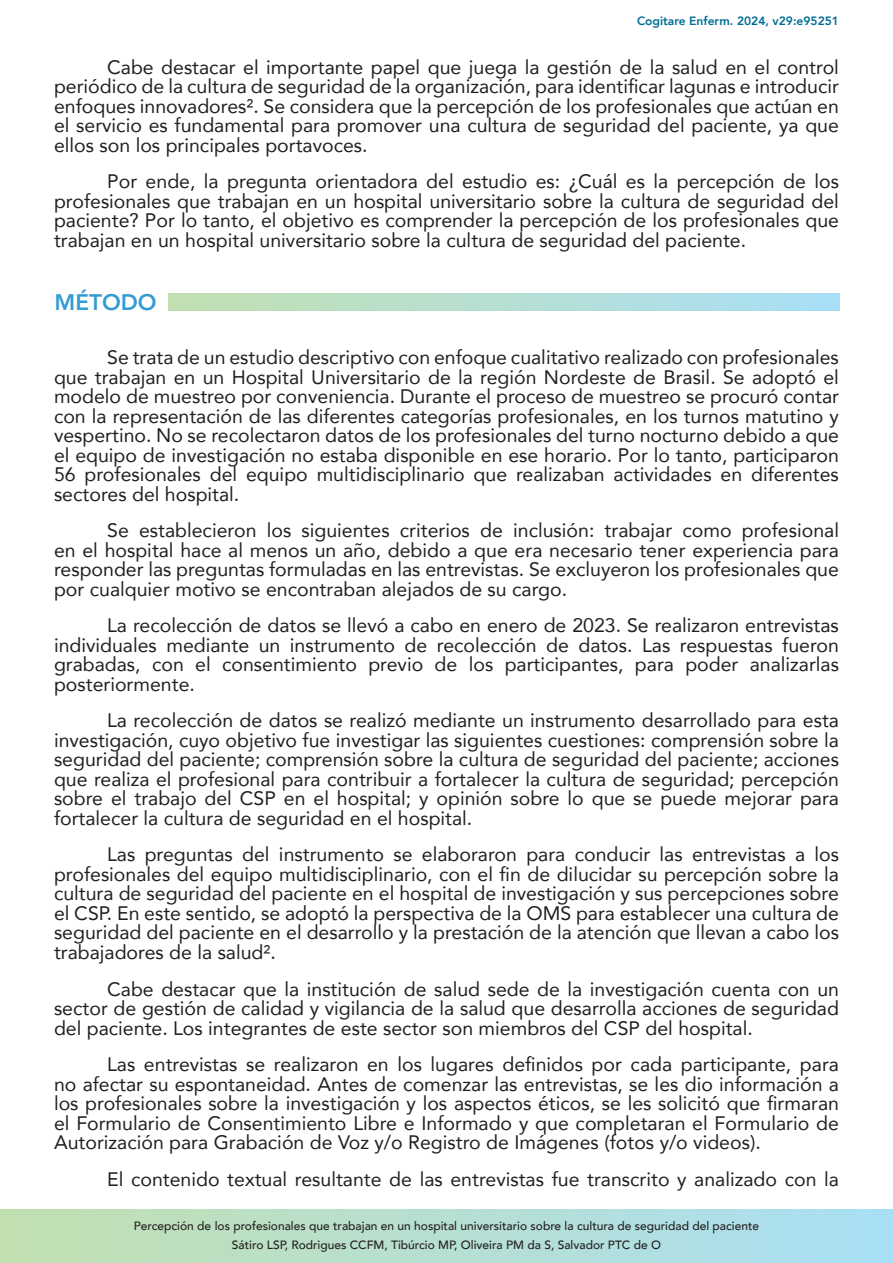
<style>
.page{position:relative;width:893px;height:1263px;background:#fff}
.page>*{position:absolute;margin:0;border:0;box-sizing:border-box;transform-origin:0 0}
.t1{font:800 22.5px "Avenir";color:#349bd3}
.t2{font:19.5px/19.5px "Avenir";color:#231f20;text-align:justify}
.t3{font:500 12px/18.6px "Avenir";color:#231f20;text-align:center}
.t4{font:800 12px "Avenir";color:#006c95}
</style>
<div class="page">
<svg style="left:0;top:1209px;width:893px;height:54px;background:#b6dfd2"></svg>
<div style="left:168px;top:294px;width:672px;height:16px;background:linear-gradient(to right,#c2dfb0,#a9dff7)"></div>
<p class="t4" style="left:637px;top:10px;width:203px">Cogitare Enferm. 2024, v29:e95251</p>
<p class="t2" style="left:54px;top:56px;width:786px;text-indent:53px">Cabe destacar el importante papel que juega la gestión de la salud en el control periódico de la cultura de seguridad de la organización, para identificar lagunas e introducir enfoques innovadores². Se considera que la percepción de los profesionales que actúan en el servicio es fundamental para promover una cultura de seguridad del paciente, ya que ellos son los principales portavoces.</p>
<p class="t2" style="left:54px;top:171px;width:786px;text-indent:53px">Por ende, la pregunta orientadora del estudio es: ¿Cuál es la percepción de los profesionales que trabajan en un hospital universitario sobre la cultura de seguridad del paciente? Por lo tanto, el objetivo es comprender la percepción de los profesionales que trabajan en un hospital universitario sobre la cultura de seguridad del paciente.</p>
<p class="t1" style="left:55px;top:282px;width:104px">MÉTODO</p>
<p class="t2" style="left:54px;top:347px;width:786px;text-indent:53px">Se trata de un estudio descriptivo con enfoque cualitativo realizado con profesionales que trabajan en un Hospital Universitario de la región Nordeste de Brasil. Se adoptó el modelo de muestreo por conveniencia. Durante el proceso de muestreo se procuró contar con la representación de las diferentes categorías profesionales, en los turnos matutino y vespertino. No se recolectaron datos de los profesionales del turno nocturno debido a que el equipo de investigación no estaba disponible en ese horario. Por lo tanto, participaron 56 profesionales del equipo multidisciplinario que realizaban actividades en diferentes sectores del hospital.</p>
<p class="t2" style="left:54px;top:520px;width:786px;text-indent:53px">Se establecieron los siguientes criterios de inclusión: trabajar como profesional en el hospital hace al menos un año, debido a que era necesario tener experiencia para responder las preguntas formuladas en las entrevistas. Se excluyeron los profesionales que por cualquier motivo se encontraban alejados de su cargo.</p>
<p class="t2" style="left:54px;top:615px;width:786px;text-indent:53px">La recolección de datos se llevó a cabo en enero de 2023. Se realizaron entrevistas individuales mediante un instrumento de recolección de datos. Las respuestas fueron grabadas, con el consentimiento previo de los participantes, para poder analizarlas posteriormente.</p>
<p class="t2" style="left:54px;top:710px;width:787px;text-indent:53px">La recolección de datos se realizó mediante un instrumento desarrollado para esta investigación, cuyo objetivo fue investigar las siguientes cuestiones: comprensión sobre la seguridad del paciente; comprensión sobre la cultura de seguridad del paciente; acciones que realiza el profesional para contribuir a fortalecer la cultura de seguridad; percepción sobre el trabajo del CSP en el hospital; y opinión sobre lo que se puede mejorar para fortalecer la cultura de seguridad en el hospital.</p>
<p class="t2" style="left:54px;top:844px;width:787px;text-indent:53px">Las preguntas del instrumento se elaboraron para conducir las entrevistas a los profesionales del equipo multidisciplinario, con el fin de dilucidar su percepción sobre la cultura de seguridad del paciente en el hospital de investigación y sus percepciones sobre el CSP. En este sentido, se adoptó la perspectiva de la OMS para establecer una cultura de seguridad del paciente en el desarrollo y la prestación de la atención que llevan a cabo los trabajadores de la salud².</p>
<p class="t2" style="left:54px;top:978px;width:786px;text-indent:53px">Cabe destacar que la institución de salud sede de la investigación cuenta con un sector de gestión de calidad y vigilancia de la salud que desarrolla acciones de seguridad del paciente. Los integrantes de este sector son miembros del CSP del hospital.</p>
<p class="t2" style="left:54px;top:1054px;width:786px;text-indent:53px">Las entrevistas se realizaron en los lugares definidos por cada participante, para no afectar su espontaneidad. Antes de comenzar las entrevistas, se les dio información a los profesionales sobre la investigación y los aspectos éticos, se les solicitó que firmaran el Formulario de Consentimiento Libre e Informado y que completaran el Formulario de Autorización para Grabación de Voz y/o Registro de Imágenes (fotos y/o videos).</p>
<p class="t2" style="left:107px;top:1168px;width:733px">El contenido textual resultante de las entrevistas fue transcrito y analizado con la</p>
<p class="t3" style="left:134px;top:1216px;width:627px">Percepción de los profesionales que trabajan en un hospital universitario sobre la cultura de seguridad del paciente<br>Sátiro LSP, Rodrigues CCFM, Tibúrcio MP, Oliveira PM da S, Salvador PTC de O</p>
</div>
